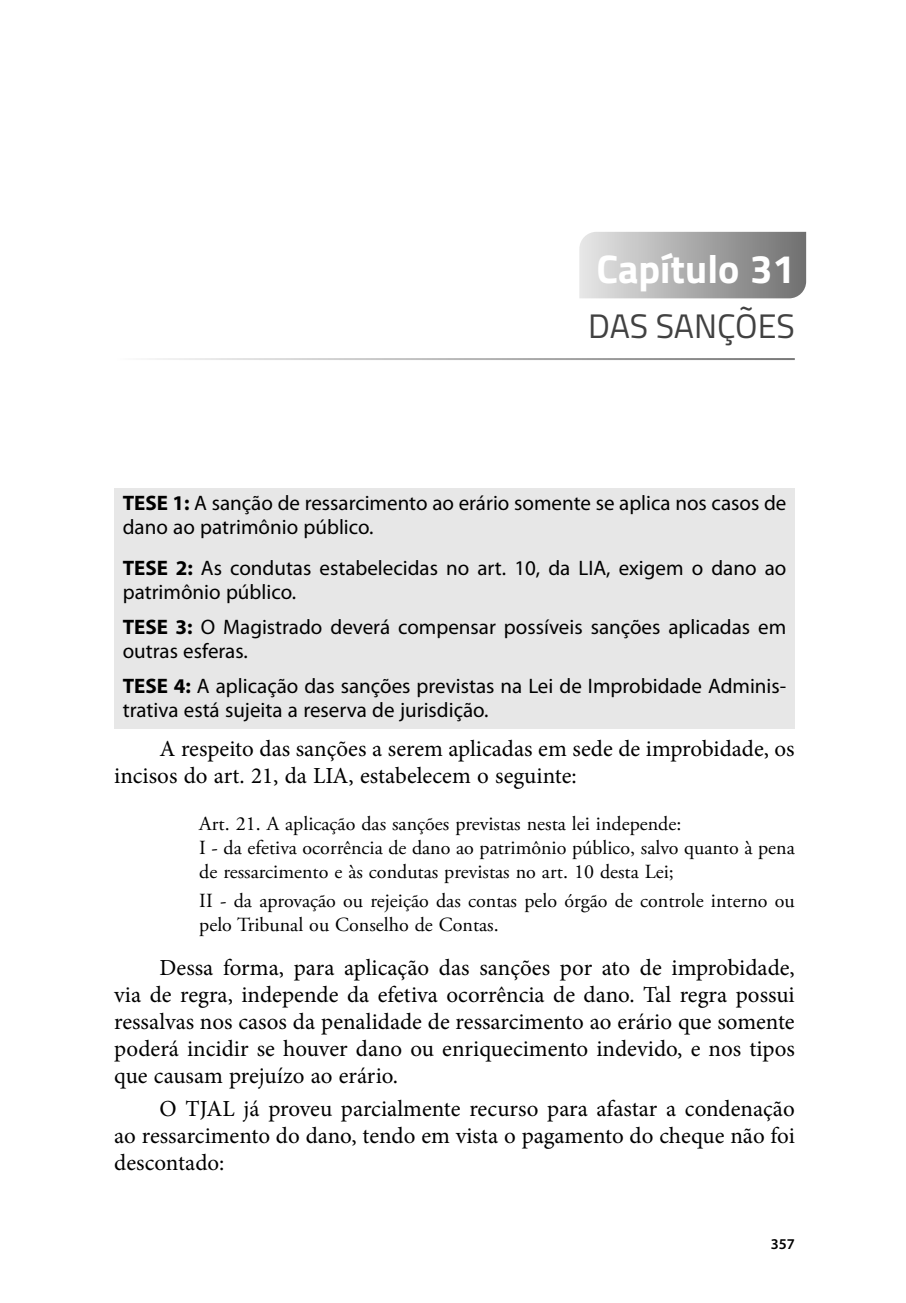
<style>
.page{position:relative;width:906px;height:1303px;background:#fff}
.page>*{position:absolute;margin:0;border:0;box-sizing:border-box;transform-origin:0 0}
.Capitulo_num{font:700 40px "Titillium Web";color:#fff}
.capitulo_tit{font:34px "Titillium Web";letter-spacing:-.005em;color:#414141}
.texto{font:23px/27px "Minion Pro";color:#000;text-align:justify}
.Tese{font:21px/24px "Myriad Pro";color:#000}
.texto_recuo_2a_linha{font:20px/24px "Adobe Garamond Pro";color:#000}
.texto_recuo_3a_linha{font:20px/24px "Adobe Garamond Pro";color:#000}
.texto_recuo_1a_linha{font:20px "Adobe Garamond Pro";color:#000}
.t1{font:600 15px "Myriad Pro";color:#000}
.s1{font-weight:700}
</style>
<div class="page">
<svg style="left:579px;top:232px;width:227px;height:66px;background:#ababab"></svg>
<div style="left:114px;top:488px;width:680px;height:56px;background:#e7e7e7"></div>
<div style="left:114px;top:542px;width:680px;height:67px;background:#e7e7e7"></div>
<div style="left:114px;top:601px;width:680px;height:68px;background:#e7e7e7"></div>
<div style="left:114px;top:660px;width:680px;height:68px;background:#e7e7e7"></div>
<p class="Capitulo_num" style="left:596px;top:238px;width:200px">Capítulo 31</p>
<p class="capitulo_tit" style="left:588px;top:301px;width:208px">DAS SANÇÕES</p>
<p class="Tese" style="left:123px;top:491px;width:665px"><span class="s1">TESE 1:</span> A sanção de ressarcimento ao erário somente se aplica nos casos de dano ao patrimônio público.</p>
<p class="Tese" style="left:123px;top:556px;width:665px"><span class="s1">TESE 2:</span> As condutas estabelecidas no art. 10, da LIA, exigem o dano ao patrimônio público.</p>
<p class="Tese" style="left:123px;top:615px;width:665px"><span class="s1">TESE 3:</span> O Magistrado deverá compensar possíveis sanções aplicadas em outras esferas.</p>
<p class="Tese" style="left:123px;top:675px;width:665px"><span class="s1">TESE 4:</span> A aplicação das sanções previstas na Lei de Improbidade Adminis&shy;trativa está sujeita a reserva de jurisdição.</p>
<p class="texto" style="left:114px;top:735px;width:682px;text-indent:45px">A respeito das sanções a serem aplicadas em sede de improbidade, os incisos do art. 21, da LIA, estabelecem o seguinte:</p>
<p class="texto_recuo_1a_linha" style="left:199px;top:811px;width:483px">Art. 21. A aplicação das sanções previstas nesta lei independe:</p>
<p class="texto_recuo_2a_linha" style="left:199px;top:836px;width:597px">I - da efetiva ocorrência de dano ao patrimônio público, salvo quanto à pena de ressarcimento e às condutas previstas no art. 10 desta Lei;</p>
<p class="texto_recuo_3a_linha" style="left:199px;top:889px;width:597px">II - da aprovação ou rejeição das contas pelo órgão de controle interno ou pelo Tribunal ou Conselho de Contas.</p>
<p class="texto" style="left:114px;top:954px;width:682px;text-indent:45px">Dessa forma, para aplicação das sanções por ato de improbidade, via de regra, independe da efetiva ocorrência de dano. Tal regra possui ressalvas nos casos da penalidade de ressarcimento ao erário que somente poderá incidir se houver dano ou enriquecimento indevido, e nos tipos que causam prejuízo ao erário.</p>
<p class="texto" style="left:114px;top:1095px;width:682px;text-indent:45px">O TJAL já proveu parcialmente recurso para afastar a condenação ao ressarcimento do dano, tendo em vista o pagamento do cheque não foi descontado:</p>
<p class="t1" style="left:770px;top:1233px;width:26px">357</p>
</div>
